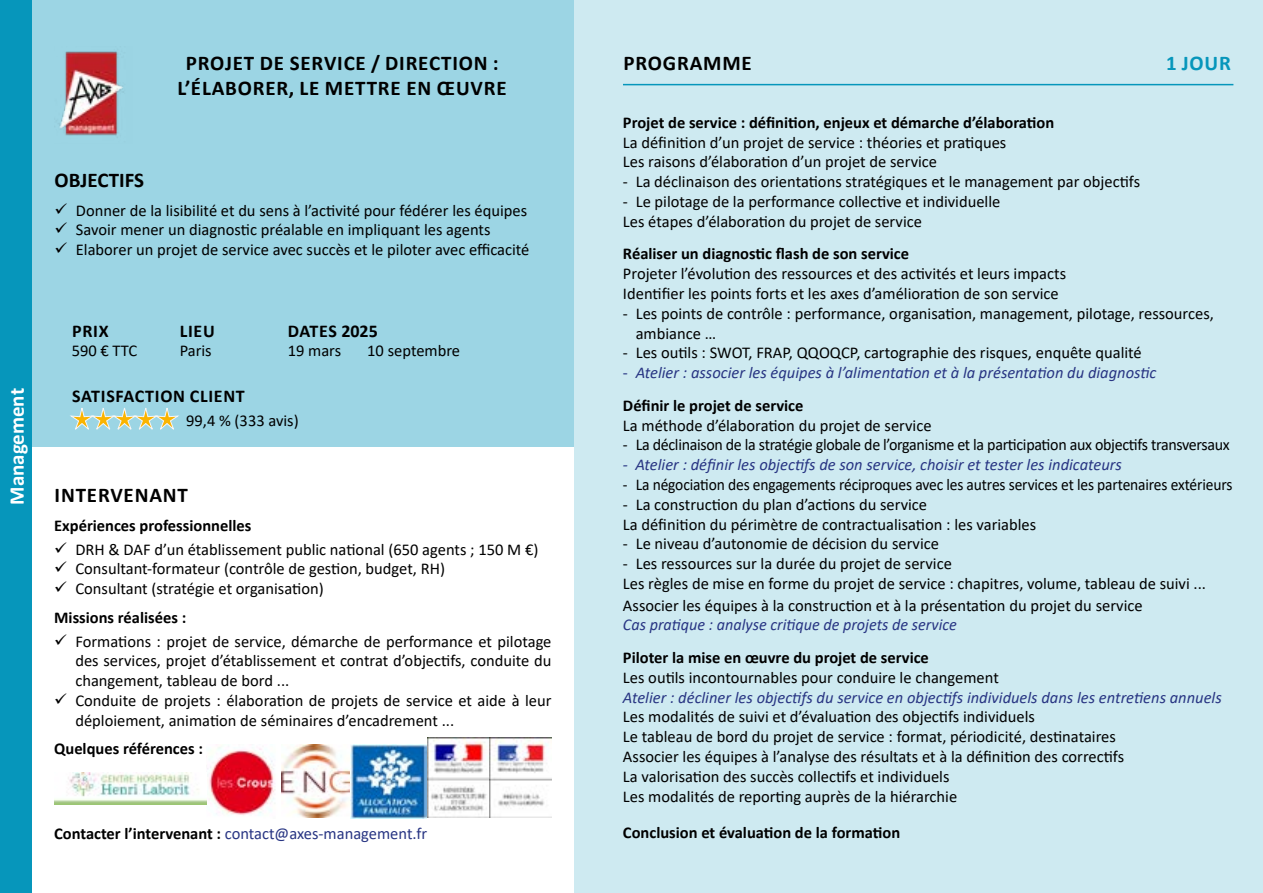
<style>
.page{position:relative;width:1263px;height:893px;background:#fff}
.page>*{position:absolute;margin:0;border:0;box-sizing:border-box;transform-origin:0 0}
.t1{font:700 21px/25.2px "Calibri";letter-spacing:.04em;color:#000;text-align:center}
.t2{font:700 21px "Calibri";color:#fff}
.t3{font:700 21px "Calibri";color:#000}
.t4{font:700 21px "Calibri";color:#0696bb}
.t5{font:700 18px "Calibri";letter-spacing:.04em;color:#000}
.t6{font:700 18px "Calibri";color:#000}
.t7{font:16.5px/19.8px "Calibri";color:#000}
.t8{font:italic 16.5px/32.5px "Calibri";color:#283583}
.t9{font:700 16.5px "Calibri";color:#000}
.t10{font:16.5px "Calibri";letter-spacing:-.02em;color:#000}
.t11{font:16.5px "Calibri";color:#000;scale:.94 1}
.t12{font:16.5px "Calibri";color:#283583}
.s1{font-weight:700;color:#000}
.s2{font-style:normal}
.s3{font-weight:700;font-style:normal;color:#000}
</style>
<div class="page">
<div style="left:32px;top:0;width:542px;height:446px;background:#9cd5e4"></div>
<div style="left:574px;top:0;width:689px;height:893px;background:#ceeaf1"></div>
<hr style="left:623px;top:84px;width:610px;height:1px;background:#0696bb">
<img style="left:206px;top:747px;width:69px;height:69px">
<img style="left:282px;top:745px;width:68px;height:72px">
<img style="left:427px;top:738px;width:124px;height:80px">
<img style="left:55px;top:772px;width:151px;height:33px">
<img style="left:351px;top:745px;width:75px;height:74px">
<div style="left:0;top:0;width:32px;height:893px;background:#0696bb"></div>
<svg style="left:70px;top:408px;width:109px;height:22px"></svg>
<img style="left:59px;top:51px;width:65px;height:85px">
<p class="t1" style="left:177px;top:50px;width:331px">PROJET DE SERVICE / DIRECTION :<br>L’ÉLABORER, LE METTRE EN ŒUVRE</p>
<p class="t2" style="left:2px;top:505px;width:118px;rotate:-90deg">Management</p>
<p class="t3" style="left:55px;top:165px;width:91px">OBJECTIFS</p>
<p class="t7" style="left:76px;top:200px;width:455px">Donner de la lisibilité et du sens à l’activité pour fédérer les équipes<br>Savoir mener un diagnostic préalable en impliquant les agents<br>Elaborer un projet de service avec succès et le piloter avec efficacité</p>
<p class="t5" style="left:72px;top:318px;width:38px">PRIX</p>
<p class="t5" style="left:180px;top:318px;width:37px">LIEU</p>
<p class="t6" style="left:288px;top:318px;width:92px">DATES 2025</p>
<p class="t7" style="left:72px;top:341px;width:67px">590 € TTC</p>
<p class="t7" style="left:180px;top:341px;width:34px">Paris</p>
<p class="t7" style="left:288px;top:341px;width:55px">19 mars</p>
<p class="t7" style="left:367px;top:341px;width:94px">10 septembre</p>
<p class="t5" style="left:72px;top:383px;width:174px">SATISFACTION CLIENT</p>
<p class="t7" style="left:186px;top:410px;width:114px">99,4 % (333 avis)</p>
<p class="t1" style="left:55px;top:482px;width:135px">INTERVENANT</p>
<p class="t9" style="left:54px;top:513px;width:199px">Expériences professionnelles</p>
<p class="t7" style="left:75px;top:539px;width:464px">DRH &amp; DAF d’un établissement public national (650 agents ; 150 M €)<br>Consultant-formateur (contrôle de gestion, budget, RH)<br>Consultant (stratégie et organisation)</p>
<p class="t9" style="left:54px;top:605px;width:134px">Missions réalisées :</p>
<p class="t7" style="left:75px;top:631px;width:478px">Formations : projet de service, démarche de performance et pilotage des services, projet d’établissement et contrat d’objectifs, conduite du changement, tableau de bord ...<br>Conduite de projets : élaboration de projets de service et aide à leur déploiement, animation de séminaires d’encadrement ...</p>
<p class="t9" style="left:54px;top:737px;width:150px">Quelques références :</p>
<p class="t12" style="left:54px;top:822px;width:374px"><span class="s1">Contacter l’intervenant :</span> contact@axes-management.fr</p>
<p class="t1" style="left:623px;top:50px;width:130px">PROGRAMME</p>
<p class="t4" style="left:1166px;top:48px;width:66px">1 JOUR</p>
<p class="t9" style="left:623px;top:111px;width:433px">Projet de service : définition, enjeux et démarche d’élaboration</p>
<p class="t7" style="left:623px;top:132px;width:385px">La définition d’un projet de service : théories et pratiques<br>Les raisons d’élaboration d’un projet de service</p>
<p class="t7" style="left:623px;top:171px;width:519px">- La déclinaison des orientations stratégiques et le management par objectifs</p>
<p class="t7" style="left:623px;top:191px;width:379px">- Le pilotage de la performance collective et individuelle<br>Les étapes d’élaboration du projet de service</p>
<p class="t9" style="left:623px;top:242px;width:288px">Réaliser un diagnostic flash de son service</p>
<p class="t7" style="left:623px;top:263px;width:445px">Projeter l’évolution des ressources et des activités et leurs impacts<br>Identifier les points forts et les axes d’amélioration de son service</p>
<p class="t7" style="left:636px;top:303px;width:580px;text-indent:-13px">- Les points de contrôle : performance, organisation, management, pilotage, ressources, ambiance …</p>
<p class="t7" style="left:623px;top:343px;width:520px">- Les outils : SWOT, FRAP, QQOQCP, cartographie des risques, enquête qualité</p>
<p class="t8" style="left:623px;top:356px;width:535px"><span class="s2">-</span> Atelier : associer les équipes à l’alimentation et à la présentation du diagnostic<br><span class="s3">Définir le projet de service</span></p>
<p class="t7" style="left:623px;top:415px;width:310px">La méthode d’élaboration du projet de service</p>
<p class="t10" style="left:623px;top:433px;width:608px">- La déclinaison de la stratégie globale de l’organisme et la participation aux objectifs transversaux</p>
<p class="t8" style="left:623px;top:448px;width:500px">- Atelier : définir les objectifs de son service, choisir et tester les indicateurs</p>
<p class="t11" style="left:623px;top:473px;width:650px">- La négociation des engagements réciproques avec les autres services et les partenaires extérieurs</p>
<p class="t7" style="left:623px;top:494px;width:415px">- La construction du plan d’actions du service<br>La définition du périmètre de contractualisation : les variables</p>
<p class="t7" style="left:623px;top:534px;width:318px">- Le niveau d’autonomie de décision du service</p>
<p class="t7" style="left:623px;top:553px;width:584px">- Les ressources sur la durée du projet de service<br>Les règles de mise en forme du projet de service : chapitres, volume, tableau de suivi ...</p>
<p class="t7" style="left:623px;top:595px;width:521px">Associer les équipes à la construction et à la présentation du projet du service</p>
<p class="t8" style="left:623px;top:608px;width:335px">Cas pratique : analyse critique de projets de service</p>
<p class="t9" style="left:623px;top:646px;width:307px">Piloter la mise en œuvre du projet de service</p>
<p class="t7" style="left:623px;top:667px;width:377px">Les outils incontournables pour conduire le changement</p>
<p class="t8" style="left:623px;top:680px;width:600px">Atelier : décliner les objectifs du service en objectifs individuels dans les entretiens annuels</p>
<p class="t7" style="left:623px;top:706px;width:503px">Les modalités de suivi et d’évaluation des objectifs individuels<br>Le tableau de bord du projet de service : format, périodicité, destinataires Associer les équipes à l’analyse des résultats et à la définition des correctifs La valorisation des succès collectifs et individuels<br>Les modalités de reporting auprès de la hiérarchie</p>
<p class="t9" style="left:623px;top:821px;width:279px">Conclusion et évaluation de la formation</p>
</div>
